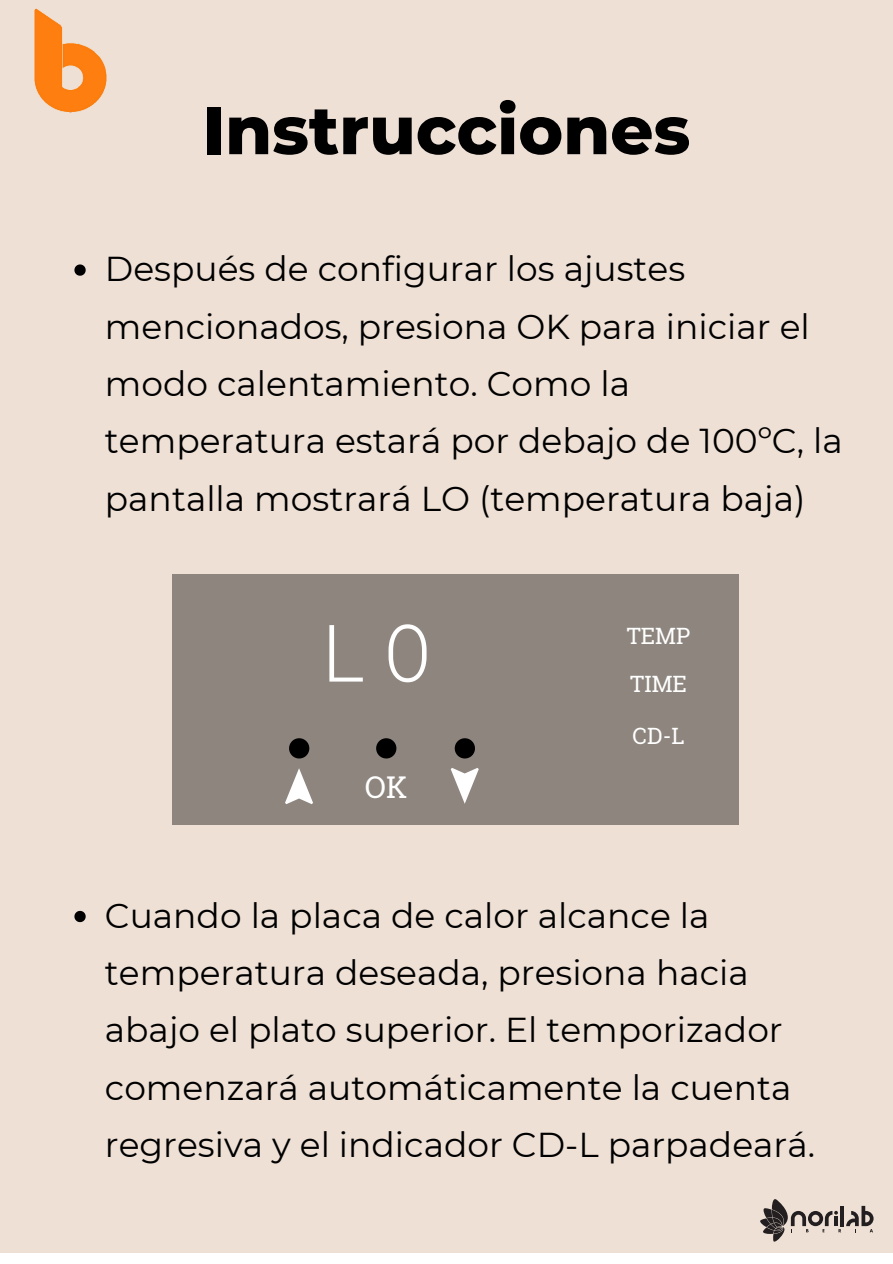
<style>
.page{position:relative;width:893px;height:1264px;background:#fff}
.page>*{position:absolute;margin:0;border:0;box-sizing:border-box;transform-origin:0 0}
.t1{font:300 79.5px "Roboto Mono";color:#fff}
.t2{font:800 67.5px "Montserrat";color:#000}
.t3{font:34.5px/57.3px "Montserrat";color:#000}
.t4{font:30px "Roboto Slab";color:#fff}
.t5{font:22.5px/48.2px "Roboto Slab";color:#fff}
</style>
<div class="page">
<div style="left:0;top:0;width:892px;height:1252px;background:#eee0d5"></div>
<img style="left:34px;top:8px;width:73px;height:105px">
<svg style="left:74px;top:264px;width:12px;height:12px"></svg>
<div style="left:172px;top:574px;width:567px;height:251px;background:#8d857e"></div>
<svg style="left:450px;top:768px;width:28px;height:35px"></svg>
<svg style="left:289px;top:738px;width:20px;height:20px"></svg>
<svg style="left:376px;top:738px;width:20px;height:20px"></svg>
<svg style="left:454px;top:738px;width:21px;height:20px"></svg>
<svg style="left:285px;top:768px;width:28px;height:36px"></svg>
<svg style="left:74px;top:910px;width:12px;height:12px"></svg>
<svg style="left:760px;top:1199px;width:113px;height:42px"></svg>
<h2 class="t2" style="left:202px;top:81px;width:489px">Instrucciones</h2>
<p class="t3" style="left:105px;top:239px;width:739px">Después de configurar los ajustes mencionados, presiona OK para iniciar el modo calentamiento. Como la temperatura estará por debajo de 100ºC, la pantalla mostrará LO (temperatura baja)</p>
<h1 class="t1" style="left:321px;top:597px;width:112px">LO</h1>
<p class="t4" style="left:365px;top:766px;width:44px">OK</p>
<p class="t5" style="left:626px;top:611px;width:65px">TEMP<br>TIME</p>
<p class="t5" style="left:632px;top:711px;width:53px">CD-L</p>
<p class="t3" style="left:105px;top:885px;width:711px">Cuando la placa de calor alcance la temperatura deseada, presiona hacia abajo el plato superior. El temporizador comenzará automáticamente la cuenta regresiva y el indicador CD-L parpadeará.</p>
</div>
